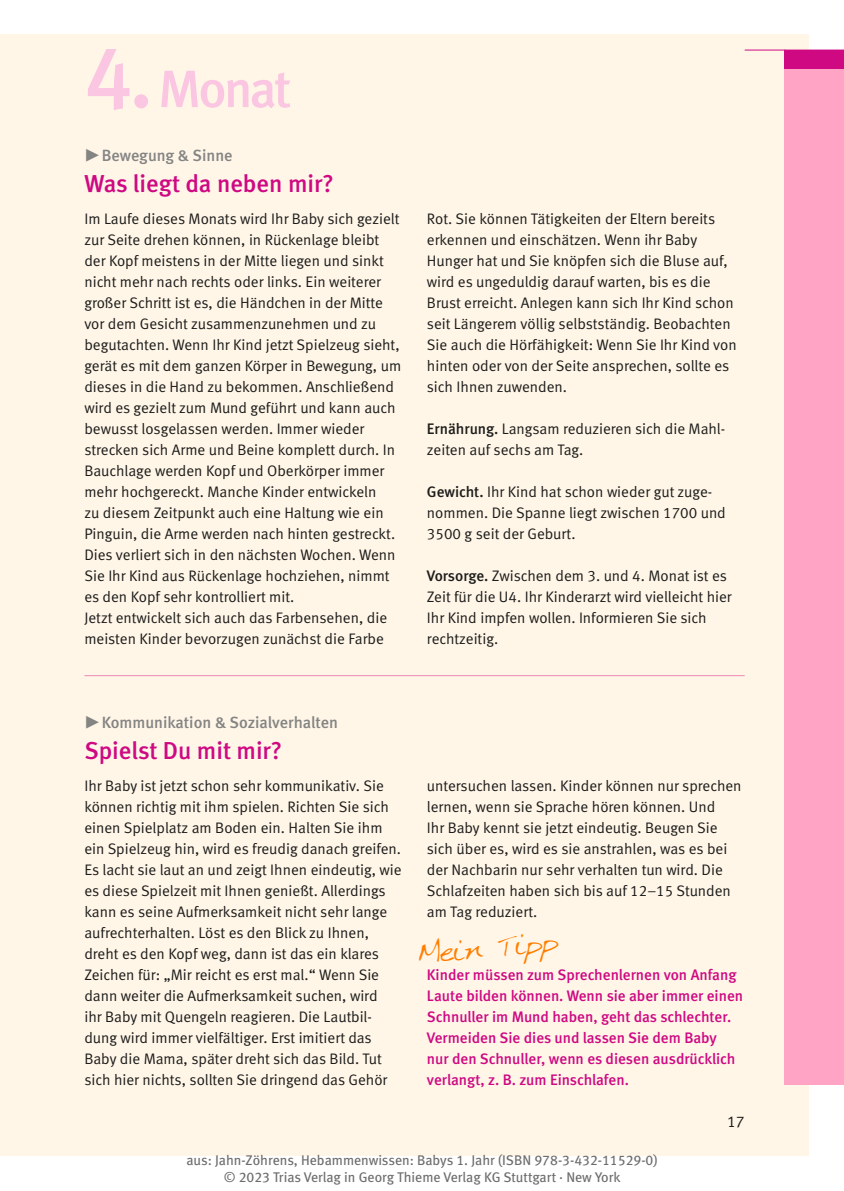
<style>
.page{position:relative;width:844px;height:1191px;background:#fff}
.page>*{position:absolute;margin:0;border:0;box-sizing:border-box;transform-origin:0 0}
.Babymonat{font:52.5px "Meta Medium LF";letter-spacing:-.05em;color:#fac6e1}
.Handschrift{font:28px "Crystals Hand";color:#ff7e00}
.Baby-Monat_Head{font:24.5px "Meta Medium LF";color:#ce0982}
.t1{font:16.28px "Meta Medium LF";color:#848483}
.t2{font:15.75px "Meta Normal LF";color:#1c1c1a}
.Box_Feature-Body{font:15.22px/21px "Meta Normal LF";color:#1c1c1a}
.Box_Feature_Hervorhe{font:15.22px/21px "Meta Medium LF";color:#ce0982}
.t3{font:14px/16.8px "Meta Book LF";color:#6c6c6b;text-align:center}
.s1{font-size:87.5px}
.s2{font-family:"Meta Medium LF"}
</style>
<div class="page">
<div style="left:0;top:35px;width:808px;height:1121px;background:#fff6e8"></div>
<div style="left:784px;top:50px;width:59px;height:19px;background:#ce0982"></div>
<hr style="left:744px;top:50px;width:99px;height:1px;background:#ce0982">
<div style="left:784px;top:69px;width:59px;height:1015px;background:#ffa4c5"></div>
<hr style="left:84px;top:675px;width:660px;height:1px;background:#eb8ab9">
<p class="Babymonat" style="left:84px;top:58px;width:208px"><span class="s1">4.</span> Monat</p>
<p class="t1" style="left:102px;top:145px;width:132px">Bewegung &amp; Sinne</p>
<p class="Baby-Monat_Head" style="left:84px;top:169px;width:251px">Was liegt da neben mir?</p>
<p class="Box_Feature-Body" style="left:84px;top:208px;width:318px">Im Laufe dieses Monats wird Ihr Baby sich gezielt zur Seite drehen können, in Rückenlage bleibt der Kopf meistens in der Mitte liegen und sinkt nicht mehr nach rechts oder links. Ein weiterer großer Schritt ist es, die Händchen in der Mitte vor dem Gesicht zusammenzunehmen und zu begutachten. Wenn Ihr Kind jetzt Spielzeug sieht, gerät es mit dem ganzen Körper in Bewegung, um dieses in die Hand zu bekommen. Anschließend wird es gezielt zum Mund geführt und kann auch bewusst losgelassen werden. Immer wieder strecken sich Arme und Beine komplett durch. In Bauchlage werden Kopf und Oberkörper immer mehr hochgereckt. Manche Kinder entwickeln<br>zu diesem Zeitpunkt auch eine Haltung wie ein Pinguin, die Arme werden nach hinten gestreckt.<br>Dies verliert sich in den nächsten Wochen. Wenn Sie Ihr Kind aus Rückenlage hochziehen, nimmt es den Kopf sehr kontrolliert mit.</p>
<p class="Box_Feature-Body" style="left:84px;top:607px;width:304px">Jetzt entwickelt sich auch das Farbensehen, die meisten Kinder bevorzugen zunächst die Farbe</p>
<p class="Box_Feature-Body" style="left:427px;top:208px;width:311px">Rot. Sie können Tätigkeiten der Eltern bereits erkennen und einschätzen. Wenn ihr Baby Hunger hat und Sie knöpfen sich die Bluse auf, wird es ungeduldig darauf warten, bis es die Brust erreicht. Anlegen kann sich Ihr Kind schon seit Längerem völlig selbstständig. Beobachten Sie auch die Hörfähigkeit: Wenn Sie Ihr Kind von hinten oder von der Seite ansprechen, sollte es sich Ihnen zuwenden.</p>
<p class="Box_Feature-Body" style="left:427px;top:418px;width:298px"><span class="s2">Ernährung.</span> Langsam reduzieren sich die Mahl&shy;zeiten auf sechs am Tag.</p>
<p class="Box_Feature-Body" style="left:427px;top:481px;width:300px"><span class="s2">Gewicht.</span> Ihr Kind hat schon wieder gut zuge&shy;nommen. Die Spanne liegt zwischen 1700 und<br>3500 g seit der Geburt.</p>
<p class="Box_Feature-Body" style="left:427px;top:565px;width:306px"><span class="s2">Vorsorge.</span> Zwischen dem 3. und 4. Monat ist es Zeit für die U4. Ihr Kinderarzt wird vielleicht hier Ihr Kind impfen wollen. Informieren Sie sich rechtzeitig.</p>
<p class="t1" style="left:102px;top:712px;width:238px">Kommunikation &amp; Sozialverhalten</p>
<p class="Baby-Monat_Head" style="left:84px;top:736px;width:199px">Spielst Du mit mir?</p>
<p class="Box_Feature-Body" style="left:84px;top:775px;width:318px">Ihr Baby ist jetzt schon sehr kommunikativ. Sie können richtig mit ihm spielen. Richten Sie sich einen Spielplatz am Boden ein. Halten Sie ihm ein Spielzeug hin, wird es freudig danach greifen.<br>Es lacht sie laut an und zeigt Ihnen eindeutig, wie es diese Spielzeit mit Ihnen genießt. Allerdings kann es seine Aufmerksamkeit nicht sehr lange aufrechterhalten. Löst es den Blick zu Ihnen, dreht es den Kopf weg, dann ist das ein klares Zeichen für: „Mir reicht es erst mal.“ Wenn Sie dann weiter die Aufmerksamkeit suchen, wird<br>ihr Baby mit Quengeln reagieren. Die Lautbil&shy;dung wird immer vielfältiger. Erst imitiert das Baby die Mama, später dreht sich das Bild. Tut sich hier nichts, sollten Sie dringend das Gehör</p>
<p class="Box_Feature-Body" style="left:427px;top:775px;width:316px">untersuchen lassen. Kinder können nur sprechen lernen, wenn sie Sprache hören können. Und<br>Ihr Baby kennt sie jetzt eindeutig. Beugen Sie sich über es, wird es sie anstrahlen, was es bei der Nachbarin nur sehr verhalten tun wird. Die Schlafzeiten haben sich bis auf 12–15 Stunden am Tag reduziert.</p>
<p class="Handschrift" style="left:414px;top:938px;width:143px;rotate:-5deg">Mein Tipp</p>
<p class="Box_Feature_Hervorhe" style="left:427px;top:964px;width:317px">Kinder müssen zum Sprechenlernen von Anfang Laute bilden können. Wenn sie aber immer einen Schnuller im Mund haben, geht das schlechter.<br>Vermeiden Sie dies und lassen Sie dem Baby<br>nur den Schnuller, wenn es diesen ausdrücklich verlangt, z. B. zum Einschlafen.</p>
<p class="t2" style="left:726px;top:1112px;width:19px">17</p>
<p class="t3" style="left:186px;top:1151px;width:472px">aus: Jahn-Zöhrens, Hebammenwissen: Babys 1. Jahr (ISBN 978-3-432-11529-0) © 2023 Trias Verlag in Georg Thieme Verlag KG Stuttgart · New York</p>
</div>
